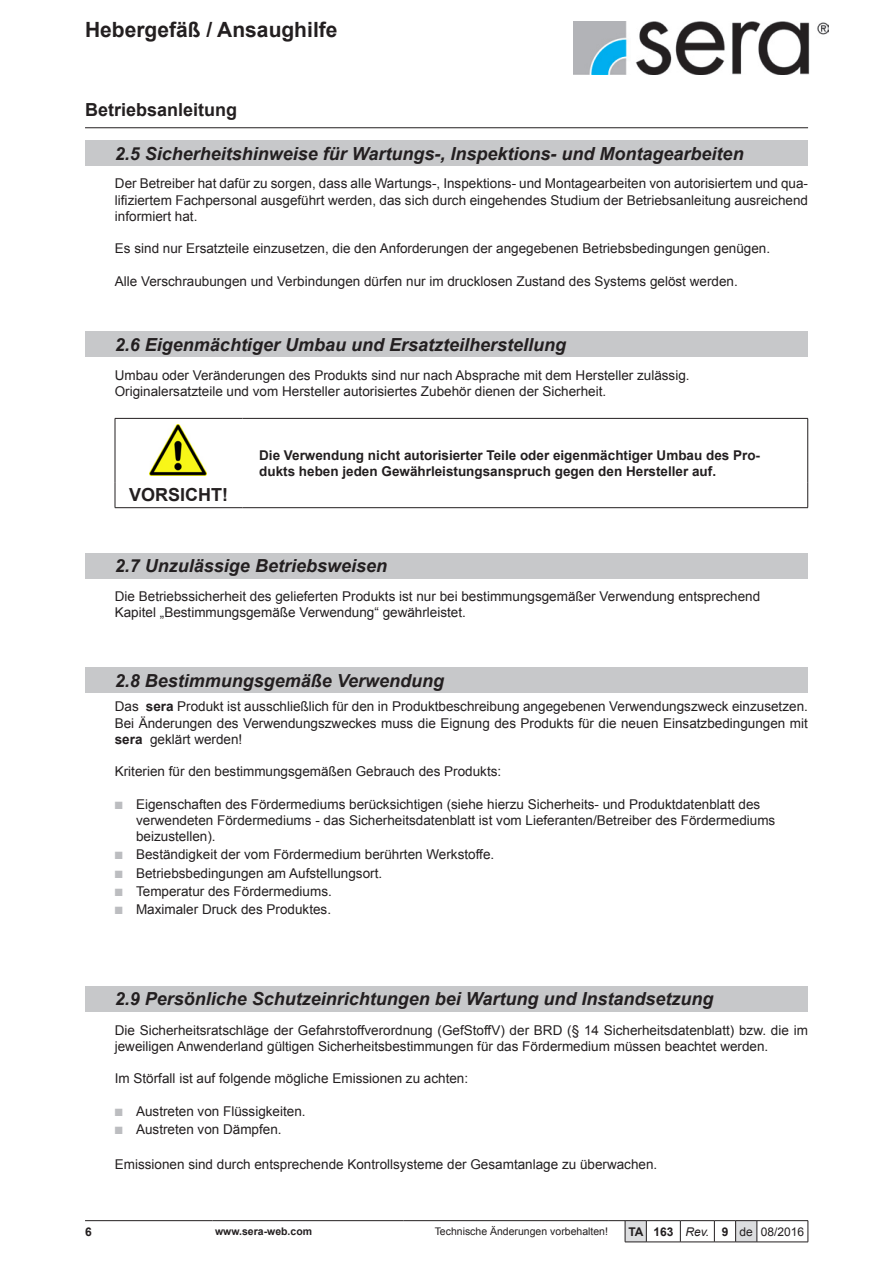
<style>
.page{position:relative;width:893px;height:1263px;background:#fff}
.page>*{position:absolute;margin:0;border:0;box-sizing:border-box;transform-origin:0 0}
.t1{font:700 21px "Arial";color:#231f20}
.t2{font:italic 700 18px "Arial";color:#231f20}
.t3{font:700 18px "Arial";color:#231f20}
.t4{font:13.5px/16.2px "Arial";color:#231f20}
.t5{font:700 13.5px/16.2px "Arial";color:#231f20}
.t6{font:12px "Arial";color:#231f20}
.t7{font:700 12px "Arial";color:#231f20}
.t8{font:10.5px "Arial";color:#231f20}
.t9{font:700 10.5px "Arial";color:#231f20}
.s1{font-weight:700}
.s2{color:#bcbdc0}
.s3{font-style:italic}
</style>
<div class="page">
<hr style="left:85px;top:1220px;width:128px;height:1px;background:#231f20">
<hr style="left:213px;top:1220px;width:190px;height:1px;background:#231f20">
<hr style="left:403px;top:1220px;width:205px;height:1px;background:#231f20">
<hr style="left:646px;top:1220px;width:34px;height:1px;background:#231f20">
<hr style="left:680px;top:1220px;width:34px;height:1px;background:#231f20">
<svg style="left:680px;top:1221px;width:1px;height:21px"></svg>
<hr style="left:757px;top:1220px;width:51px;height:1px;background:#231f20">
<svg style="left:808px;top:1221px;width:1px;height:21px"></svg>
<hr style="left:646px;top:1242px;width:34px;height:1px;background:#231f20">
<hr style="left:680px;top:1242px;width:34px;height:1px;background:#231f20">
<svg style="left:714px;top:1220px;width:44px;height:23px"></svg>
<hr style="left:757px;top:1242px;width:51px;height:1px;background:#231f20">
<svg style="left:608px;top:1220px;width:39px;height:23px"></svg>
<img style="left:573px;top:21px;width:255px;height:54px">
<hr style="left:85px;top:127px;width:723px;height:1px;background:#231f20">
<div style="left:85px;top:986px;width:723px;height:25px;background:#c7c8ca"></div>
<hr style="left:115px;top:418px;width:128px;height:1px;background:#231f20">
<hr style="left:115px;top:419px;width:1px;height:63px;background:#231f20">
<hr style="left:243px;top:418px;width:565px;height:1px;background:#231f20">
<hr style="left:807px;top:419px;width:1px;height:63px;background:#231f20">
<svg style="left:115px;top:482px;width:1px;height:25px"></svg>
<svg style="left:807px;top:482px;width:1px;height:25px"></svg>
<hr style="left:115px;top:507px;width:128px;height:1px;background:#231f20">
<hr style="left:243px;top:507px;width:565px;height:1px;background:#231f20">
<img style="left:149px;top:425px;width:58px;height:51px">
<div style="left:85px;top:668px;width:723px;height:25px;background:#c7c8ca"></div>
<div style="left:85px;top:553px;width:723px;height:25px;background:#c7c8ca"></div>
<div style="left:85px;top:332px;width:723px;height:25px;background:#c7c8ca"></div>
<div style="left:85px;top:140px;width:723px;height:26px;background:#c7c8ca"></div>
<h1 class="t1" style="left:85px;top:15px;width:254px">Hebergefäß / Ansaughilfe</h1>
<h2 class="t3" style="left:85px;top:98px;width:154px">Betriebsanleitung</h2>
<h2 class="t2" style="left:115px;top:141px;width:630px">2.5 Sicherheitshinweise für Wartungs-, Inspektions- und Montagearbeiten</h2>
<p class="t4" style="left:115px;top:176px;width:695px;text-align:justify">Der Betreiber hat dafür zu sorgen, dass alle Wartungs-, Inspektions- und Montagearbeiten von autorisiertem und qua&shy;lifiziertem Fachpersonal ausgeführt werden, das sich durch eingehendes Studium der Betriebsanleitung ausreichend informiert hat.</p>
<p class="t4" style="left:115px;top:241px;width:657px">Es sind nur Ersatzteile einzusetzen, die den Anforderungen der angegebenen Betriebsbedingungen genügen.</p>
<p class="t4" style="left:115px;top:273px;width:624px">Alle Verschraubungen und Verbindungen dürfen nur im drucklosen Zustand des Systems gelöst werden.</p>
<h2 class="t2" style="left:115px;top:333px;width:453px">2.6 Eigenmächtiger Umbau und Ersatzteilherstellung</h2>
<p class="t4" style="left:115px;top:367px;width:576px">Umbau oder Veränderungen des Produkts sind nur nach Absprache mit dem Hersteller zulässig.<br>Originalersatzteile und vom Hersteller autorisiertes Zubehör dienen der Sicherheit.</p>
<h2 class="t3" style="left:129px;top:483px;width:101px">VORSICHT!</h2>
<p class="t5" style="left:259px;top:447px;width:502px">Die Verwendung nicht autorisierter Teile oder eigenmächtiger Umbau des Pro&shy;dukts heben jeden Gewährleistungsanspruch gegen den Hersteller auf.</p>
<h2 class="t2" style="left:115px;top:554px;width:274px">2.7 Unzulässige Betriebsweisen</h2>
<p class="t4" style="left:115px;top:588px;width:647px">Die Betriebssicherheit des gelieferten Produkts ist nur bei bestimmungsgemäßer Verwendung entsprechend<br>Kapitel „Bestimmungsgemäße Verwendung“ gewährleistet.</p>
<h2 class="t2" style="left:115px;top:669px;width:331px">2.8 Bestimmungsgemäße Verwendung</h2>
<p class="t4" style="left:115px;top:699px;width:695px;text-align:justify">Das <span class="s1">sera</span> Produkt ist ausschließlich für den in Produktbeschreibung angegebenen Verwendungszweck einzusetzen.<br>Bei Änderungen des Verwendungszweckes muss die Eignung des Produkts für die neuen Einsatzbedingungen mit <span class="s1">sera</span> geklärt werden!</p>
<p class="t4" style="left:115px;top:764px;width:388px">Kriterien für den bestimmungsgemäßen Gebrauch des Produkts:</p>
<p class="t4" style="left:136px;top:796px;width:641px;text-indent:-21px"><span class="s2">■</span> Eigenschaften des Fördermediums berücksichtigen (siehe hierzu Sicherheits- und Produktdatenblatt des verwendeten Fördermediums - das Sicherheitsdatenblatt ist vom Lieferanten/Betreiber des Fördermediums beizustellen).</p>
<p class="t4" style="left:115px;top:847px;width:381px"><span class="s2">■</span> Beständigkeit der vom Fördermedium berührten Werkstoffe.</p>
<p class="t4" style="left:115px;top:865px;width:269px"><span class="s2">■</span> Betriebsbedingungen am Aufstellungsort.</p>
<p class="t4" style="left:115px;top:883px;width:219px"><span class="s2">■</span> Temperatur des Fördermediums.</p>
<p class="t4" style="left:115px;top:902px;width:218px"><span class="s2">■</span> Maximaler Druck des Produktes.</p>
<h2 class="t2" style="left:115px;top:987px;width:600px">2.9 Persönliche Schutzeinrichtungen bei Wartung und Instandsetzung</h2>
<p class="t4" style="left:115px;top:1022px;width:695px">Die Sicherheitsratschläge der Gefahrstoffverordnung (GefStoffV) der BRD (§ 14 Sicherheitsdatenblatt) bzw. die im jeweiligen Anwenderland gültigen Sicherheitsbestimmungen für das Fördermedium müssen beachtet werden.</p>
<p class="t4" style="left:115px;top:1070px;width:355px">Im Störfall ist auf folgende mögliche Emissionen zu achten:</p>
<p class="t4" style="left:115px;top:1103px;width:192px"><span class="s2">■</span> Austreten von Flüssigkeiten.</p>
<p class="t4" style="left:115px;top:1121px;width:168px"><span class="s2">■</span> Austreten von Dämpfen.</p>
<p class="t4" style="left:115px;top:1156px;width:544px">Emissionen sind durch entsprechende Kontrollsysteme der Gesamtanlage zu überwachen.</p>
<p class="t7" style="left:85px;top:1223px;width:8px">6</p>
<p class="t8" style="left:435px;top:1224px;width:175px">Technische Änderungen vorbehalten!</p>
<p class="t6" style="left:628px;top:1223px;width:177px"><span class="s1">TA 163</span> <span class="s3">Rev.</span> <span class="s1">9</span> de 08/2016</p>
<p class="t9" style="left:215px;top:1224px;width:99px">www.sera-web.com</p>
</div>
